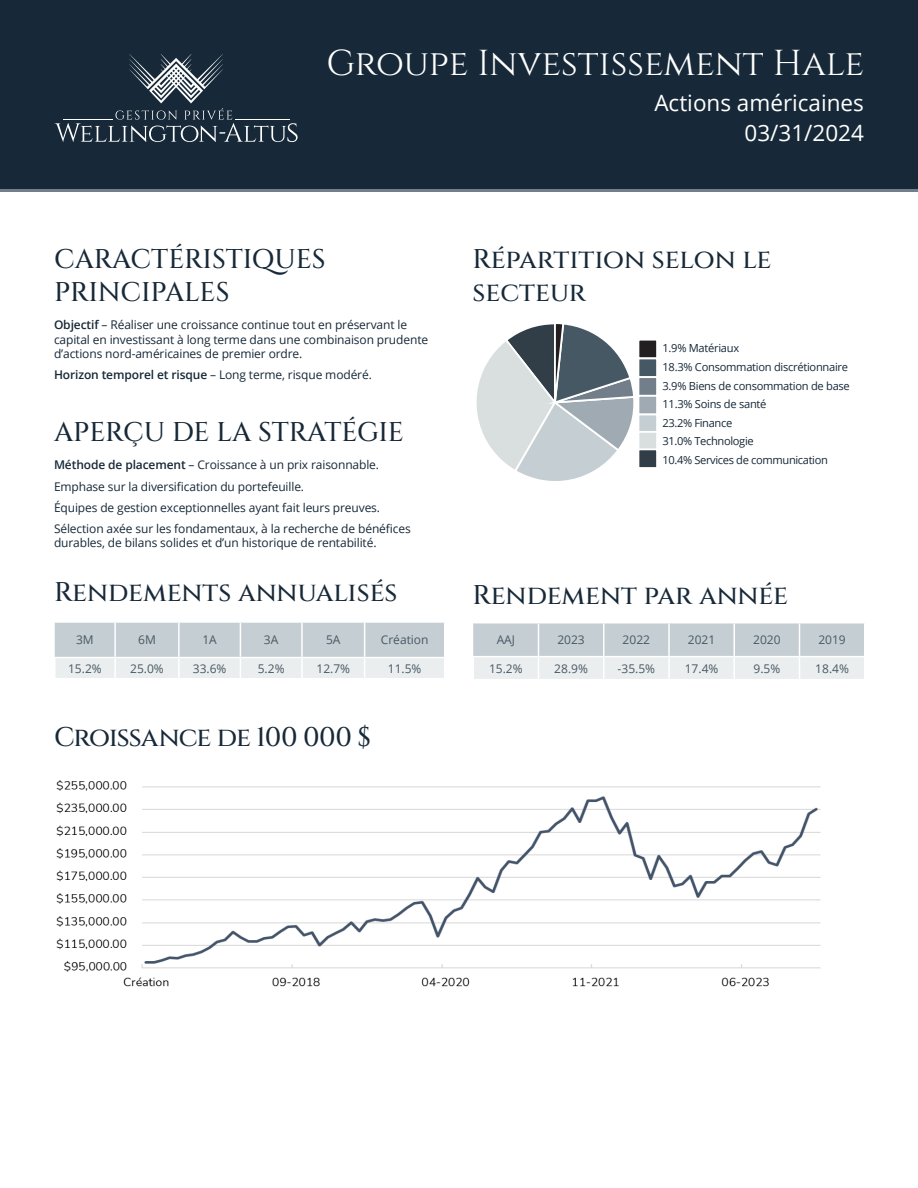
<style>
.page{position:relative;width:918px;height:1188px;background:#fff}
.page>*{position:absolute;margin:0;border:0;box-sizing:border-box;transform-origin:0 0}
.t1{font:36px "Cinzel";color:#fff}
.t2{font:500 27px/32.4px "Cinzel";color:#172938}
.t3{font:500 27px "Cinzel";letter-spacing:-.04em;color:#172938}
.t4{font:22.5px "Open Sans";color:#fff}
.t5{font:12px/14.4px "Open Sans";letter-spacing:-.01em;color:#172938}
.t6{font:12px "Open Sans";color:#475865}
.t7{font:11.1px/18.6px "Open Sans";letter-spacing:-.025em;color:#172938}
.s1{font-weight:600}
.s2{font-style:inherit}
</style>
<div class="page">
<svg style="left:55px;top:622px;width:389px;height:56px"></svg>
<svg style="left:473px;top:623px;width:392px;height:56px"></svg>
<hr style="left:864px;top:657px;width:2px;height:22px;background:#fff">
<div style="left:0;top:0;width:918px;height:189px;background:#172938"></div>
<hr style="left:0;top:189px;width:918px;height:3px;background:#727f8a">
<div style="left:638px;top:340px;width:19px;height:18px;background:#231f20"></div>
<div style="left:637px;top:339px;width:21px;height:20px;border:2px solid #fff"></div>
<div style="left:638px;top:358px;width:19px;height:19px;background:#475865"></div>
<div style="left:637px;top:358px;width:21px;height:20px;border:2px solid #fff"></div>
<div style="left:638px;top:377px;width:19px;height:19px;background:#727f8a"></div>
<div style="left:637px;top:376px;width:21px;height:21px;border:2px solid #fff"></div>
<div style="left:638px;top:396px;width:19px;height:19px;background:#9faab2"></div>
<div style="left:637px;top:395px;width:21px;height:20px;border:2px solid #fff"></div>
<div style="left:638px;top:415px;width:19px;height:18px;background:#c5ced3"></div>
<div style="left:637px;top:414px;width:21px;height:20px;border:2px solid #fff"></div>
<div style="left:638px;top:432px;width:19px;height:19px;background:#d9dfdf"></div>
<div style="left:637px;top:431px;width:21px;height:20px;border:2px solid #fff"></div>
<div style="left:638px;top:449px;width:19px;height:19px;background:#313e48"></div>
<div style="left:637px;top:448px;width:21px;height:21px;border:2px solid #fff"></div>
<svg style="left:476px;top:324px;width:158px;height:157px"></svg>
<svg style="left:55px;top:54px;width:243px;height:88px"></svg>
<img style="left:56px;top:780px;width:765px;height:207px">
<p class="t1" style="left:327px;top:39px;width:539px">Groupe Investissement Hale</p>
<p class="t4" style="left:654px;top:87px;width:211px">Actions américaines</p>
<p class="t4" style="left:745px;top:117px;width:121px">03/31/2024</p>
<p class="t2" style="left:54px;top:244px;width:273px">CARACTÉRISTIQUES<br>PRINCIPALES</p>
<p class="t5" style="left:54px;top:318px;width:376px"><span class="s1">Objectif</span> – Réaliser une croissance continue tout en préservant le capital en investissant à long terme dans une combinaison prudente d’actions nord-américaines de premier ordre.</p>
<p class="t5" style="left:54px;top:368px;width:319px"><span class="s1">Horizon temporel et risque</span> – Long terme, risque modéré.</p>
<p class="t2" style="left:54px;top:416px;width:351px">APERÇU DE LA STRATÉGIE</p>
<p class="t5" style="left:54px;top:458px;width:327px"><span class="s1">Méthode de placement</span> – Croissance à un prix raisonnable.</p>
<p class="t5" style="left:54px;top:479px;width:252px">Emphase sur la diversification du portefeuille.</p>
<p class="t5" style="left:54px;top:500px;width:328px">Équipes de gestion exceptionnelles ayant fait leurs preuves.</p>
<p class="t5" style="left:54px;top:521px;width:358px">Sélection axée sur les fondamentaux, à la recherche de bénéfices durables, de bilans solides et d’un historique de rentabilité.</p>
<p class="t2" style="left:54px;top:576px;width:345px">Rendements annualisés</p>
<p class="t6" style="left:76px;top:632px;width:19px">3M</p>
<p class="t6" style="left:138px;top:632px;width:19px">6M</p>
<p class="t6" style="left:202px;top:632px;width:16px">1A</p>
<p class="t6" style="left:264px;top:632px;width:16px">3A</p>
<p class="t6" style="left:326px;top:632px;width:16px">5A</p>
<p class="t6" style="left:381px;top:632px;width:49px">Création</p>
<p class="t6" style="left:68px;top:660px;width:35px">15.2%</p>
<p class="t6" style="left:130px;top:660px;width:35px">25.0%</p>
<p class="t6" style="left:193px;top:660px;width:35px">33.6%</p>
<p class="t6" style="left:258px;top:660px;width:28px">5.2%</p>
<p class="t6" style="left:316px;top:660px;width:35px">12.7%</p>
<p class="t6" style="left:388px;top:660px;width:35px">11.5%</p>
<p class="t3" style="left:54px;top:719px;width:318px">Croissance de 100 000 $</p>
<p class="t2" style="left:472px;top:244px;width:300px">Répartition selon le secteur</p>
<p class="t7" style="left:662px;top:339px;width:189px">1.9% Matériaux<br>18.3% Consommation discrétionnaire<br>3.9% Biens de consommation de base<br>11.3% Soins de santé<br><span class="s2">23.2% Finance<br>31.0% Technologie<br>10.4% Services de communication</span></p>
<p class="t2" style="left:472px;top:580px;width:317px">Rendement par année</p>
<p class="t6" style="left:497px;top:632px;width:20px">AAJ</p>
<p class="t6" style="left:557px;top:632px;width:29px">2023</p>
<p class="t6" style="left:623px;top:632px;width:29px">2022</p>
<p class="t6" style="left:688px;top:632px;width:29px">2021</p>
<p class="t6" style="left:753px;top:632px;width:29px">2020</p>
<p class="t6" style="left:818px;top:632px;width:29px">2019</p>
<p class="t6" style="left:489px;top:660px;width:35px">15.2%</p>
<p class="t6" style="left:554px;top:660px;width:35px">28.9%</p>
<p class="t6" style="left:618px;top:660px;width:39px">-35.5%</p>
<p class="t6" style="left:685px;top:660px;width:35px">17.4%</p>
<p class="t6" style="left:753px;top:660px;width:28px">9.5%</p>
<p class="t6" style="left:815px;top:660px;width:35px">18.4%</p>
</div>
